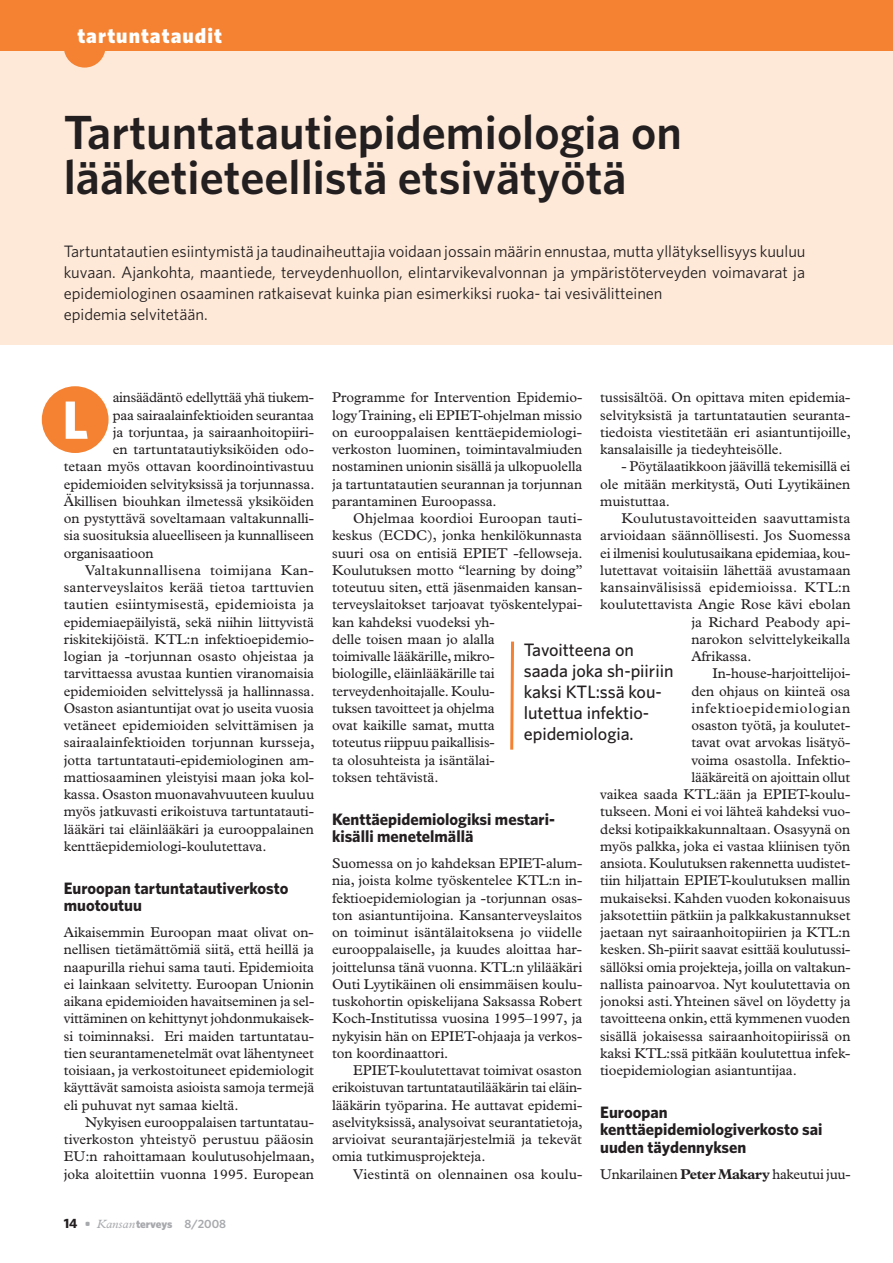
<style>
.page{position:relative;width:893px;height:1263px;background:#fff}
.page>*{position:absolute;margin:0;border:0;box-sizing:border-box;transform-origin:0 0}
.t1{font:700 54px "Whitney";color:#fff}
.t2{font:600 48px/45px "Whitney";color:#231f20}
.t3{font:900 21px "Whitney";letter-spacing:.05em;color:#fff}
.t4{font:500 18px/21px "Whitney";letter-spacing:-.005em;color:#231f20}
.t5{font:16.5px/21px "Whitney";letter-spacing:-.005em;color:#231f20}
.t6{font:700 16.5px/17.2px "Whitney";color:#231f20}
.t7{font:14.25px/17.2px "Plantin";letter-spacing:-.005em;color:#231f20;text-align:justify}
.t8{font:14.25px "Plantin";letter-spacing:.015em;color:#231f20}
.t9{font:14.25px "Plantin";letter-spacing:.02em;color:#231f20}
.t10{font:14.25px "Plantin";letter-spacing:.03em;color:#231f20}
.t11{font:14.25px "Plantin";letter-spacing:.05em;color:#231f20}
.t12{font:900 11.25px "Whitney";letter-spacing:-.01em;color:#a8a9ad}
.s1{font-weight:700;font-size:13.5px;color:#231f20}
.s2{font-weight:700;font-size:12px}
.s3{font-family:"Plantin";font-weight:400;font-style:italic;font-size:12px}
.s4{font-weight:600;font-size:12px}
.s5{font-weight:700}
</style>
<div class="page">
<div style="left:0;top:51px;width:893px;height:294px;background:#fee9d8"></div>
<div style="left:64px;top:26px;width:42px;height:42px;background:#f48232;border-radius:50%"></div>
<div style="left:0;top:0;width:893px;height:51px;background:#f48232"></div>
<div style="left:42px;top:386px;width:67px;height:67px;background:#f48232;border-radius:50%"></div>
<svg style="left:510px;top:641px;width:4px;height:109px"></svg>
<h3 class="t3" style="left:77px;top:23px;width:146px">tartuntataudit</h3>
<h2 class="t2" style="left:64px;top:109px;width:620px">Tartuntatautiepidemiologia on lääketieteellistä etsivätyötä</h2>
<p class="t5" style="left:64px;top:240px;width:743px">Tartuntatautien esiintymistä ja taudinaiheuttajia voidaan jossain määrin ennustaa, mutta yllätyksellisyys kuuluu kuvaan. Ajankohta, maantiede, terveydenhuollon, elintarvikevalvonnan ja ympäristöterveyden voimavarat ja epidemiologinen osaaminen ratkaisevat kuinka pian esimerkiksi ruoka- tai vesivälitteinen<br>epidemia selvitetään.</p>
<p class="t7" style="left:113px;top:389px;width:203px">ainsäädäntö edellyttää yhä tiukem-</p>
<p class="t7" style="left:113px;top:406px;width:203px">paa sairaalainfektioiden seurantaa</p>
<p class="t7" style="left:113px;top:423px;width:203px">ja torjuntaa, ja sairaanhoitopiiri-</p>
<p class="t7" style="left:113px;top:441px;width:203px">en tartuntatautiyksiköiden odo-</p>
<p class="t7" style="left:64px;top:458px;width:252px">tetaan myös ottavan koordinointivastuu</p>
<p class="t7" style="left:64px;top:475px;width:252px">epidemioiden selvityksissä ja torjunnassa.</p>
<p class="t7" style="left:64px;top:492px;width:252px">Äkillisen biouhkan ilmetessä yksiköiden</p>
<p class="t7" style="left:64px;top:510px;width:252px">on pystyttävä soveltamaan valtakunnalli-</p>
<p class="t7" style="left:64px;top:527px;width:252px">sia suosituksia alueelliseen ja kunnalliseen</p>
<p class="t7" style="left:64px;top:544px;width:91px">organisaatioon</p>
<p class="t10" style="left:85px;top:562px;width:230px">Valtakunnallisena toimijana Kan-</p>
<p class="t7" style="left:64px;top:579px;width:252px">santerveyslaitos kerää tietoa tarttuvien</p>
<p class="t8" style="left:64px;top:596px;width:252px">tautien esiintymisestä, epidemioista ja</p>
<p class="t7" style="left:64px;top:613px;width:252px">epidemiaepäilyistä, sekä niihin liittyvistä</p>
<p class="t7" style="left:64px;top:630px;width:252px">riskitekijöistä. KTL:n infektioepidemio-</p>
<p class="t7" style="left:64px;top:648px;width:252px">logian ja -torjunnan osasto ohjeistaa ja</p>
<p class="t7" style="left:64px;top:665px;width:252px">tarvittaessa avustaa kuntien viranomaisia</p>
<p class="t7" style="left:64px;top:682px;width:252px">epidemioiden selvittelyssä ja hallinnassa.</p>
<p class="t7" style="left:64px;top:699px;width:252px">Osaston asiantuntijat ovat jo useita vuosia</p>
<p class="t7" style="left:64px;top:717px;width:252px">vetäneet epidemioiden selvittämisen ja</p>
<p class="t7" style="left:64px;top:734px;width:252px">sairaalainfektioiden torjunnan kursseja,</p>
<p class="t7" style="left:64px;top:751px;width:252px">jotta tartuntatauti-epidemiologinen am-</p>
<p class="t7" style="left:64px;top:768px;width:252px">mattiosaaminen yleistyisi maan joka kol-</p>
<p class="t7" style="left:64px;top:786px;width:252px">kassa. Osaston muonavahvuuteen kuuluu</p>
<p class="t7" style="left:64px;top:803px;width:252px">myös jatkuvasti erikoistuva tartuntatauti-</p>
<p class="t7" style="left:64px;top:820px;width:252px">lääkäri tai eläinlääkäri ja eurooppalainen</p>
<p class="t7" style="left:64px;top:837px;width:204px">kenttäepidemiologi-koulutettava.</p>
<p class="t6" style="left:64px;top:879px;width:226px">Euroopan tartuntatautiverkosto muotoutuu</p>
<p class="t7" style="left:64px;top:924px;width:252px">Aikaisemmin Euroopan maat olivat on&shy;nellisen tietämättömiä siitä, että heillä ja naapurilla riehui sama tauti. Epidemioita ei lainkaan selvitetty. Euroopan Unionin aikana epidemioiden havaitseminen ja sel&shy;vittäminen on kehittynyt johdonmukaisek&shy;si toiminnaksi. Eri maiden tartuntatau&shy;tien seurantamenetelmät ovat lähentyneet toisiaan, ja verkostoituneet epidemiologit käyttävät samoista asioista samoja termejä eli puhuvat nyt samaa kieltä.</p>
<p class="t7" style="left:64px;top:1113px;width:252px;text-indent:21px">Nykyisen eurooppalaisen tartuntatau&shy;tiverkoston yhteistyö perustuu pääosin EU:n rahoittamaan koulutusohjelmaan, joka aloitettiin vuonna 1995. European</p>
<h1 class="t1" style="left:62px;top:387px;width:28px">L</h1>
<p class="t12" style="left:64px;top:1217px;width:164px"><span class="s1">14</span> <span class="s2">•</span> <span class="s3">Kansan</span>terveys <span class="s4">8/2008</span></p>
<p class="t7" style="left:332px;top:389px;width:252px">Programme for Intervention Epidemio&shy;logy Training, eli EPIET-ohjelman missio on eurooppalaisen kenttäepidemiologi&shy;verkoston luominen, toimintavalmiuden nostaminen unionin sisällä ja ulkopuolella ja tartuntatautien seurannan ja torjunnan parantaminen Euroopassa.</p>
<p class="t7" style="left:332px;top:510px;width:252px;text-align:left;text-indent:21px">Ohjelmaa koordioi Euroopan tauti&shy;keskus (ECDC), jonka henkilökunnasta suuri osa on entisiä EPIET -fellowseja.<br>Koulutuksen motto “learning by doing” toteutuu siten, että jäsenmaiden kansan&shy;terveyslaitokset tarjoavat työskentelypai&shy;kan kahdeksi vuodeksi yh-<br>delle toisen maan jo alalla<br>toimivalle lääkärille, mikro-<br>biologille, eläinlääkärille tai terveydenhoitajalle. Koulu-<br>tuksen tavoitteet ja ohjelma<br>ovat kaikille samat, mutta<br>toteutus riippuu paikallisis-<br>ta olosuhteista ja isäntälai-<br>toksen tehtävistä.</p>
<p class="t6" style="left:332px;top:810px;width:224px">Kenttäepidemiologiksi mestari&shy;kisälli menetelmällä</p>
<p class="t7" style="left:332px;top:855px;width:252px">Suomessa on jo kahdeksan EPIET-alum&shy;nia, joista kolme työskentelee KTL:n in&shy;fektioepidemiologian ja -torjunnan osas&shy;ton asiantuntijoina. Kansanterveyslaitos on toiminut isäntälaitoksena jo viidelle eurooppalaiselle, ja kuudes aloittaa har&shy;joittelunsa tänä vuonna. KTL:n ylilääkäri Outi Lyytikäinen oli ensimmäisen koulu&shy;tuskohortin opiskelijana Saksassa Robert Koch-Institutissa vuosina 1995–1997, ja nykyisin hän on EPIET-ohjaaja ja verkos&shy;ton koordinaattori.</p>
<p class="t7" style="left:332px;top:1062px;width:252px;text-indent:21px">EPIET-koulutettavat toimivat osaston erikoistuvan tartuntatautilääkärin tai eläin&shy;lääkärin työparina. He auttavat epidemi&shy;aselvityksissä, analysoivat seurantatietoja, arvioivat seurantajärjestelmiä ja tekevät omia tutkimusprojekteja.</p>
<p class="t7" style="left:353px;top:1165px;width:231px">Viestintä on olennainen osa koulu-</p>
<p class="t7" style="left:600px;top:389px;width:252px">tussisältöä. On opittava miten epidemia&shy;selvityksistä ja tartuntatautien seuranta&shy;tiedoista viestitetään eri asiantuntijoille, kansalaisille ja tiedeyhteisölle.</p>
<p class="t7" style="left:600px;top:458px;width:252px;text-indent:21px">- Pöytälaatikkoon jäävillä tekemisillä ei ole mitään merkitystä, Outi Lyytikäinen muistuttaa.</p>
<p class="t8" style="left:621px;top:510px;width:230px">Koulutustavoitteiden saavuttamista</p>
<p class="t7" style="left:600px;top:527px;width:252px">arvioidaan säännöllisesti. Jos Suomessa</p>
<p class="t7" style="left:600px;top:544px;width:252px">ei ilmenisi koulutusaikana epidemiaa, kou-</p>
<p class="t7" style="left:600px;top:561px;width:252px">lutettavat voitaisiin lähettää avustamaan</p>
<p class="t9" style="left:600px;top:579px;width:252px">kansainvälisissä epidemioissa. KTL:n</p>
<p class="t7" style="left:600px;top:596px;width:252px">koulutettavista Angie Rose kävi ebolan</p>
<p class="t7" style="left:691px;top:613px;width:161px">ja Richard Peabody api-</p>
<p class="t7" style="left:691px;top:630px;width:160px">narokon selvittelykeikalla</p>
<p class="t7" style="left:691px;top:648px;width:62px">Afrikassa.</p>
<p class="t7" style="left:713px;top:665px;width:139px">In-house-harjoittelijoi-</p>
<p class="t7" style="left:691px;top:682px;width:161px">den ohjaus on kiinteä osa</p>
<p class="t11" style="left:691px;top:700px;width:161px">infektioepidemiologian</p>
<p class="t7" style="left:691px;top:717px;width:161px">osaston työtä, ja koulutet-</p>
<p class="t7" style="left:691px;top:734px;width:161px">tavat ovat arvokas lisätyö-</p>
<p class="t7" style="left:691px;top:751px;width:160px">voima osastolla. Infektio-</p>
<p class="t7" style="left:691px;top:768px;width:160px">lääkäreitä on ajoittain ollut</p>
<p class="t7" style="left:600px;top:786px;width:252px">vaikea saada KTL:ään ja EPIET-koulu-</p>
<p class="t7" style="left:600px;top:803px;width:252px">tukseen. Moni ei voi lähteä kahdeksi vuo-</p>
<p class="t7" style="left:600px;top:820px;width:252px">deksi kotipaikkakunnaltaan. Osasyynä on</p>
<p class="t7" style="left:600px;top:837px;width:252px">myös palkka, joka ei vastaa kliinisen työn</p>
<p class="t7" style="left:600px;top:855px;width:252px">ansiota. Koulutuksen rakennetta uudistet-</p>
<p class="t7" style="left:600px;top:872px;width:252px">tiin hiljattain EPIET-koulutuksen mallin</p>
<p class="t7" style="left:600px;top:889px;width:252px">mukaiseksi. Kahden vuoden kokonaisuus</p>
<p class="t7" style="left:600px;top:906px;width:252px">jaksotettiin pätkiin ja palkkakustannukset</p>
<p class="t7" style="left:600px;top:924px;width:252px">jaetaan nyt sairaanhoitopiirien ja KTL:n</p>
<p class="t7" style="left:600px;top:941px;width:252px">kesken. Sh-piirit saavat esittää koulutussi-</p>
<p class="t7" style="left:600px;top:958px;width:252px">sällöksi omia projekteja, joilla on valtakun-</p>
<p class="t7" style="left:600px;top:975px;width:252px">nallista painoarvoa. Nyt koulutettavia on</p>
<p class="t7" style="left:600px;top:993px;width:252px">jonoksi asti. Yhteinen sävel on löydetty ja</p>
<p class="t7" style="left:600px;top:1010px;width:252px">tavoitteena onkin, että kymmenen vuoden</p>
<p class="t7" style="left:600px;top:1027px;width:252px">sisällä jokaisessa sairaanhoitopiirissä on</p>
<p class="t7" style="left:600px;top:1044px;width:252px">kaksi KTL:ssä pitkään koulutettua infek-</p>
<p class="t7" style="left:600px;top:1062px;width:198px">tioepidemiologian asiantuntijaa.</p>
<p class="t6" style="left:600px;top:1103px;width:224px">Euroopan kenttäepidemiologiverkosto sai uuden täydennyksen</p>
<p class="t7" style="left:600px;top:1165px;width:252px">Unkarilainen <span class="s5">Peter Makary</span> hakeutui juu-</p>
<p class="t4" style="left:524px;top:638px;width:151px">Tavoitteena on saada joka sh-piiriin kaksi KTL:ssä kou&shy;lutettua infektio&shy;epidemiologia.</p>
</div>
